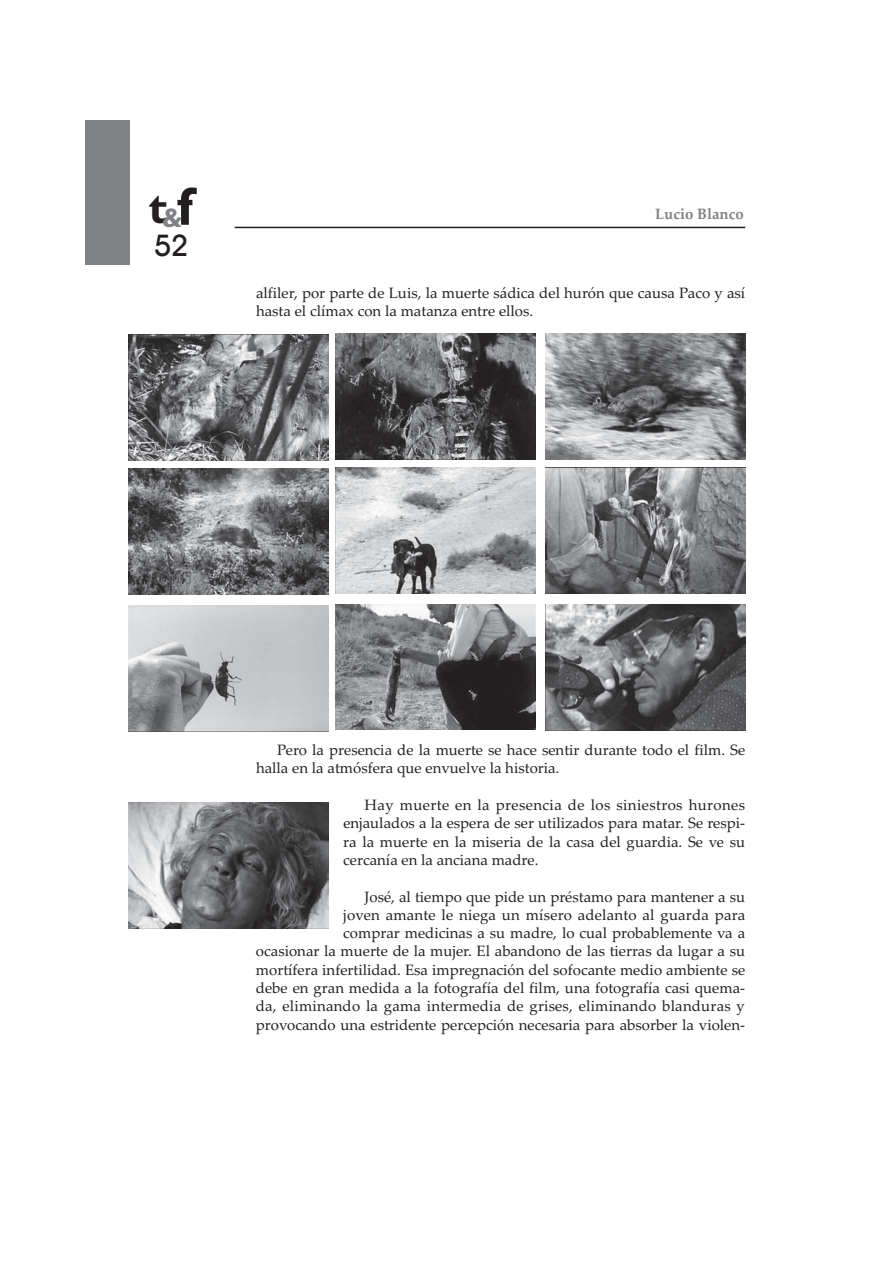
<style>
.page{position:relative;width:893px;height:1263px;background:#fff}
.page>*{position:absolute;margin:0;border:0;box-sizing:border-box;transform-origin:0 0}
.t1{font:700 45px "Gill Sans";color:#231f20}
.t2{font:500 30px "Avant Garde IT Cby BT";color:#231f20}
.t3{font:15px/18.3px "Palatino Linotype";color:#231f20}
.t4{font:700 15px "Palatino Linotype";color:#808285}
.s1{font-size:54px}
</style>
<div class="page">
<div style="left:85px;top:121px;width:44px;height:144px;background:#808285"></div>
<hr style="left:235px;top:227px;width:510px;height:1px;background:#231f20">
<img style="left:128px;top:334px;width:200px;height:126px">
<img style="left:336px;top:334px;width:200px;height:125px">
<img style="left:545px;top:334px;width:200px;height:125px">
<img style="left:128px;top:469px;width:200px;height:125px">
<img style="left:336px;top:468px;width:200px;height:126px">
<img style="left:545px;top:468px;width:200px;height:126px">
<img style="left:128px;top:605px;width:200px;height:126px">
<img style="left:128px;top:803px;width:200px;height:125px">
<img style="left:336px;top:604px;width:200px;height:126px">
<img style="left:545px;top:604px;width:200px;height:126px">
<h1 class="t1" style="left:149px;top:181px;width:46px">t<sub>&amp;</sub><span class="s1">f</span></h1>
<h2 class="t2" style="left:154px;top:235px;width:36px">52</h2>
<p class="t4" style="left:655px;top:205px;width:90px">Lucio Blanco</p>
<p class="t3" style="left:256px;top:285px;width:490px">alfiler, por parte de Luis, la muerte sádica del hurón que causa Paco y así hasta el clímax con la matanza entre ellos.</p>
<p class="t3" style="left:256px;top:743px;width:491px;text-indent:21px">Pero la presencia de la muerte se hace sentir durante todo el film. Se halla en la atmósfera que envuelve la historia.</p>
<p class="t3" style="left:343px;top:798px;width:403px;text-align:justify;text-indent:21px">Hay muerte en la presencia de los siniestros hurones enjaulados a la espera de ser utilizados para matar. Se respi&shy;ra la muerte en la miseria de la casa del guardia. Se ve su cercanía en la anciana madre.</p>
<p class="t3" style="left:256px;top:889px;width:491px;text-align:right">José, al tiempo que pide un préstamo para mantener a su<br>joven amante le niega un mísero adelanto al guarda para<br>comprar medicinas a su madre, lo cual probablemente va a<br>ocasionar la muerte de la mujer. El abandono de las tierras da lugar a su mortífera infertilidad. Esa impregnación del sofocante medio ambiente se debe en gran medida a la fotografía del film, una fotografía casi quema&shy;da, eliminando la gama intermedia de grises, eliminando blanduras y provocando una estridente percepción necesaria para absorber la violen-</p>
</div>
